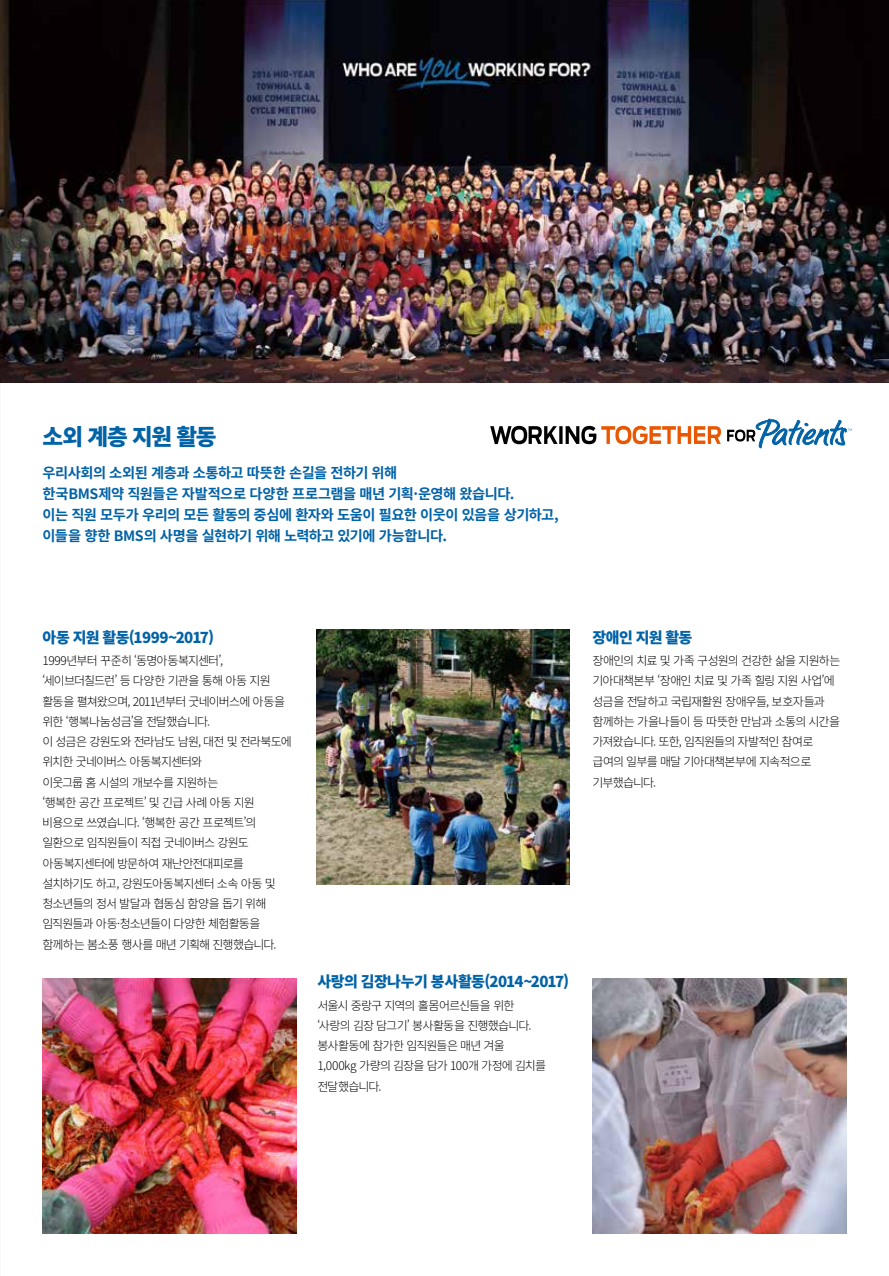
<style>
.page{position:relative;width:889px;height:1276px;background:#fff}
.page>*{position:absolute;margin:0;border:0;box-sizing:border-box;transform-origin:0 0}
.t1{font:800 22.5px "Source Han Sans K";letter-spacing:-.055em;color:#0062a7}
.t2{font:800 15px "Source Han Sans K";letter-spacing:-.045em;color:#0062a7}
.t3{font:700 14.25px/21px "Source Han Sans K";letter-spacing:-.035em;color:#0062a7}
.t4{font:300 12px/20.2px "Source Han Sans K";letter-spacing:-.07em;color:#000}
</style>
<div class="page">
<img style="left:0;top:0;width:889px;height:383px">
<img style="left:43px;top:978px;width:253px;height:255px">
<img style="left:592px;top:978px;width:254px;height:255px">
<img style="left:316px;top:629px;width:254px;height:255px">
<svg style="left:490px;top:426px;width:231px;height:18px"></svg>
<svg style="left:727px;top:419px;width:124px;height:30px"></svg>
<h1 class="t1" style="left:42px;top:424px;width:176px">소외 계층 지원 활동</h1>
<p class="t3" style="left:42px;top:463px;width:518px">우리사회의 소외된 계층과 소통하고 따뜻한 손길을 전하기 위해<br>한국BMS제약 직원들은 자발적으로 다양한 프로그램을 매년 기획·운영해 왔습니다.<br>이는 직원 모두가 우리의 모든 활동의 중심에 환자와 도움이 필요한 이웃이 있음을 상기하고, 이들을 향한 BMS의 사명을 실현하기 위해 노력하고 있기에 가능합니다.</p>
<p class="t2" style="left:42px;top:629px;width:173px">아동 지원 활동(1999~2017)</p>
<p class="t4" style="left:42px;top:651px;width:251px">1999년부터 꾸준히 ‘동명아동복지센터’, ‘세이브더칠드런’ 등 다양한 기관을 통해 아동 지원 활동을 펼쳐왔으며, 2011년부터 굿네이버스에 아동을 위한 ‘행복나눔성금’을 전달했습니다.<br>이 성금은 강원도와 전라남도 남원, 대전 및 전라북도에 위치한 굿네이버스 아동복지센터와<br>이웃그룹 홈 시설의 개보수를 지원하는<br>‘행복한 공간 프로젝트’ 및 긴급 사례 아동 지원 비용으로 쓰였습니다. ‘행복한 공간 프로젝트’의 일환으로 임직원들이 직접 굿네이버스 강원도 아동복지센터에 방문하여 재난안전대피로를 설치하기도 하고, 강원도아동복지센터 소속 아동 및 청소년들의 정서 발달과 협동심 함양을 돕기 위해 임직원들과 아동·청소년들이 다양한 체험활동을 함께하는 봄소풍 행사를 매년 기획해 진행했습니다.</p>
<p class="t2" style="left:592px;top:629px;width:101px">장애인 지원 활동</p>
<p class="t4" style="left:592px;top:651px;width:250px">장애인의 치료 및 가족 구성원의 건강한 삶을 지원하는 기아대책본부 ‘장애인 치료 및 가족 힐링 지원 사업’에 성금을 전달하고 국립재활원 장애우들, 보호자들과 함께하는 가을나들이 등 따뜻한 만남과 소통의 시간을 가져왔습니다. 또한, 임직원들의 자발적인 참여로 급여의 일부를 매달 기아대책본부에 지속적으로 기부했습니다.</p>
<p class="t2" style="left:317px;top:973px;width:253px">사랑의 김장나누기 봉사활동(2014~2017)</p>
<p class="t4" style="left:317px;top:995px;width:230px">서울시 중랑구 지역의 홀몸어르신들을 위한 ‘사랑의 김장 담그기’ 봉사활동을 진행했습니다. 봉사활동에 참가한 임직원들은 매년 겨울<br>1,000kg 가량의 김장을 담가 100개 가정에 김치를 전달했습니다.</p>
</div>
